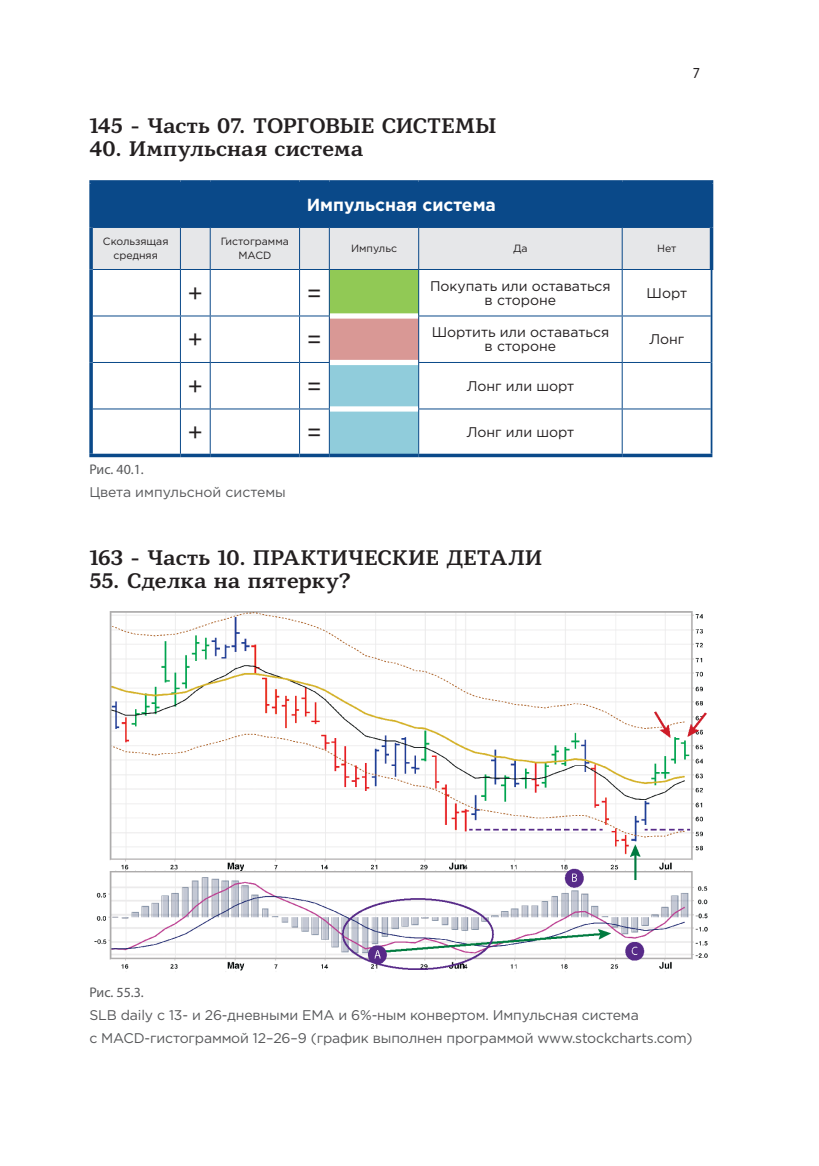
<style>
.page{position:relative;width:819px;height:1166px;background:#fff}
.page>*{position:absolute;margin:0;border:0;box-sizing:border-box;transform-origin:0 0}
.часть{font:24.5px "Gotham Pro";color:#231f20}
.Podzag_1{font:700 21px "Mediator Serif";letter-spacing:.005em;color:#231f20}
.часть-2{font:700 17.5px "Gotham Pro";color:#fff}
.t1{font:15.4px "Myriad Pro";color:#231f20;scale:.91 1}
.рис_подпись{font:14px/22.8px "Gotham Pro";letter-spacing:-.01em;color:#57585a}
.часть-3{font:14px/14px "Gotham Pro";color:#231f20;text-align:center}
.рис{font:14px "Myriad Pro";color:#57585a}
.часть-4{font:10.5px/14px "Gotham Pro";color:#231f20;text-align:center}
</style>
<div class="page">
<div style="left:91px;top:182px;width:620px;height:45px;background:#0a4989"></div>
<div style="left:93px;top:228px;width:616px;height:41px;background:#e6e7e9"></div>
<div style="left:329px;top:269px;width:89px;height:47px;background:#91c955"></div>
<div style="left:329px;top:316px;width:89px;height:46px;background:#d99895"></div>
<div style="left:330px;top:365px;width:88px;height:89px;background:#90ccdb"></div>
<div style="left:330px;top:313px;width:88px;height:6px;background:#fff"></div>
<div style="left:330px;top:360px;width:88px;height:5px;background:#fff"></div>
<div style="left:330px;top:406px;width:88px;height:6px;background:#fff"></div>
<svg style="left:89px;top:184px;width:2px;height:43px"></svg>
<svg style="left:89px;top:180px;width:91px;height:4px"></svg>
<svg style="left:180px;top:180px;width:30px;height:2px"></svg>
<svg style="left:210px;top:180px;width:89px;height:2px"></svg>
<svg style="left:299px;top:180px;width:30px;height:2px"></svg>
<svg style="left:329px;top:180px;width:89px;height:2px"></svg>
<svg style="left:418px;top:180px;width:204px;height:2px"></svg>
<svg style="left:622px;top:180px;width:91px;height:4px"></svg>
<hr style="left:709px;top:184px;width:4px;height:43px;background:#0a4989">
<svg style="left:89px;top:227px;width:4px;height:42px"></svg>
<hr style="left:93px;top:227px;width:87px;height:1px;background:#0a4989">
<hr style="left:180px;top:228px;width:1px;height:41px;background:#0a4989">
<hr style="left:180px;top:227px;width:30px;height:1px;background:#0a4989">
<hr style="left:210px;top:227px;width:89px;height:1px;background:#0a4989">
<hr style="left:299px;top:227px;width:30px;height:1px;background:#0a4989">
<hr style="left:329px;top:227px;width:89px;height:1px;background:#0a4989">
<hr style="left:418px;top:227px;width:204px;height:1px;background:#0a4989">
<hr style="left:210px;top:228px;width:1px;height:41px;background:#0a4989">
<hr style="left:299px;top:228px;width:1px;height:41px;background:#0a4989">
<hr style="left:329px;top:228px;width:1px;height:41px;background:#0a4989">
<hr style="left:418px;top:228px;width:1px;height:41px;background:#0a4989">
<hr style="left:621px;top:228px;width:1px;height:41px;background:#0a4989">
<hr style="left:622px;top:227px;width:87px;height:1px;background:#0a4989">
<svg style="left:709px;top:227px;width:4px;height:42px"></svg>
<svg style="left:89px;top:269px;width:4px;height:47px"></svg>
<hr style="left:93px;top:269px;width:87px;height:1px;background:#0a4989">
<hr style="left:180px;top:270px;width:1px;height:45px;background:#0a4989">
<hr style="left:180px;top:269px;width:30px;height:1px;background:#0a4989">
<hr style="left:210px;top:269px;width:89px;height:1px;background:#0a4989">
<hr style="left:299px;top:269px;width:30px;height:1px;background:#0a4989">
<hr style="left:210px;top:270px;width:1px;height:45px;background:#0a4989">
<hr style="left:299px;top:270px;width:1px;height:45px;background:#0a4989">
<hr style="left:329px;top:270px;width:1px;height:45px;background:#0a4989">
<hr style="left:329px;top:269px;width:89px;height:1px;background:#0a4989">
<hr style="left:418px;top:270px;width:1px;height:45px;background:#0a4989">
<hr style="left:418px;top:269px;width:204px;height:1px;background:#0a4989">
<hr style="left:621px;top:270px;width:1px;height:45px;background:#0a4989">
<hr style="left:622px;top:269px;width:91px;height:1px;background:#0a4989">
<hr style="left:710px;top:270px;width:2px;height:46px;background:#0a4989">
<svg style="left:89px;top:316px;width:4px;height:46px"></svg>
<hr style="left:93px;top:315px;width:87px;height:1px;background:#0a4989">
<hr style="left:180px;top:316px;width:1px;height:46px;background:#0a4989">
<hr style="left:180px;top:315px;width:30px;height:1px;background:#0a4989">
<hr style="left:210px;top:315px;width:89px;height:1px;background:#0a4989">
<hr style="left:299px;top:315px;width:31px;height:1px;background:#0a4989">
<hr style="left:210px;top:316px;width:1px;height:46px;background:#0a4989">
<hr style="left:299px;top:316px;width:1px;height:46px;background:#0a4989">
<hr style="left:329px;top:316px;width:1px;height:46px;background:#0a4989">
<hr style="left:418px;top:316px;width:1px;height:46px;background:#0a4989">
<hr style="left:418px;top:315px;width:204px;height:1px;background:#0a4989">
<hr style="left:621px;top:316px;width:1px;height:46px;background:#0a4989">
<hr style="left:622px;top:315px;width:88px;height:1px;background:#0a4989">
<hr style="left:710px;top:316px;width:2px;height:46px;background:#0a4989">
<svg style="left:89px;top:362px;width:4px;height:47px"></svg>
<hr style="left:93px;top:362px;width:87px;height:1px;background:#0a4989">
<hr style="left:180px;top:363px;width:1px;height:45px;background:#0a4989">
<hr style="left:180px;top:362px;width:30px;height:1px;background:#0a4989">
<hr style="left:210px;top:362px;width:89px;height:1px;background:#0a4989">
<hr style="left:299px;top:362px;width:31px;height:1px;background:#0a4989">
<hr style="left:210px;top:363px;width:1px;height:45px;background:#0a4989">
<hr style="left:299px;top:363px;width:1px;height:45px;background:#0a4989">
<hr style="left:329px;top:363px;width:1px;height:45px;background:#0a4989">
<hr style="left:418px;top:363px;width:1px;height:45px;background:#0a4989">
<hr style="left:418px;top:362px;width:204px;height:1px;background:#0a4989">
<hr style="left:621px;top:363px;width:1px;height:45px;background:#0a4989">
<hr style="left:622px;top:362px;width:88px;height:1px;background:#0a4989">
<hr style="left:710px;top:362px;width:2px;height:47px;background:#0a4989">
<svg style="left:89px;top:409px;width:4px;height:45px"></svg>
<hr style="left:93px;top:408px;width:87px;height:1px;background:#0a4989">
<hr style="left:89px;top:454px;width:91px;height:3px;background:#0a4989">
<hr style="left:180px;top:409px;width:1px;height:45px;background:#0a4989">
<hr style="left:180px;top:408px;width:30px;height:1px;background:#0a4989">
<hr style="left:210px;top:408px;width:89px;height:1px;background:#0a4989">
<hr style="left:299px;top:408px;width:31px;height:1px;background:#0a4989">
<hr style="left:210px;top:409px;width:1px;height:45px;background:#0a4989">
<hr style="left:299px;top:409px;width:1px;height:45px;background:#0a4989">
<hr style="left:180px;top:454px;width:30px;height:3px;background:#0a4989">
<hr style="left:210px;top:454px;width:89px;height:3px;background:#0a4989">
<hr style="left:299px;top:454px;width:30px;height:3px;background:#0a4989">
<hr style="left:329px;top:409px;width:1px;height:45px;background:#0a4989">
<hr style="left:329px;top:454px;width:89px;height:3px;background:#0a4989">
<hr style="left:418px;top:409px;width:1px;height:45px;background:#0a4989">
<hr style="left:418px;top:408px;width:204px;height:1px;background:#0a4989">
<hr style="left:418px;top:454px;width:204px;height:3px;background:#0a4989">
<hr style="left:621px;top:409px;width:1px;height:45px;background:#0a4989">
<hr style="left:622px;top:408px;width:88px;height:1px;background:#0a4989">
<hr style="left:710px;top:409px;width:2px;height:45px;background:#0a4989">
<hr style="left:622px;top:454px;width:90px;height:3px;background:#0a4989">
<img style="left:94px;top:611px;width:614px;height:361px">
<p class="t1" style="left:692px;top:63px;width:9px">7</p>
<p class="Podzag_1" style="left:89px;top:112px;width:408px">145 - Часть 07. ТОРГОВЫЕ СИСТЕМЫ</p>
<p class="Podzag_1" style="left:89px;top:135px;width:275px">40. Импульсная система</p>
<p class="часть-2" style="left:307px;top:195px;width:191px">Импульсная система</p>
<p class="часть-4" style="left:103px;top:235px;width:67px">Скользящая средняя</p>
<p class="часть-4" style="left:221px;top:235px;width:69px">Гистограмма<br>MACD</p>
<p class="часть-4" style="left:351px;top:242px;width:47px">Импульс</p>
<p class="часть-4" style="left:513px;top:242px;width:15px">Да</p>
<p class="часть-4" style="left:657px;top:242px;width:21px">Нет</p>
<p class="часть" style="left:187px;top:279px;width:17px">+</p>
<p class="часть" style="left:306px;top:279px;width:17px">=</p>
<p class="часть-3" style="left:430px;top:279px;width:182px">Покупать или оставаться в стороне</p>
<p class="часть-3" style="left:646px;top:286px;width:42px">Шорт</p>
<p class="часть" style="left:187px;top:326px;width:17px">+</p>
<p class="часть" style="left:306px;top:326px;width:17px">=</p>
<p class="часть-3" style="left:431px;top:325px;width:179px">Шортить или оставаться в стороне</p>
<p class="часть-3" style="left:649px;top:332px;width:37px">Лонг</p>
<p class="часть" style="left:187px;top:372px;width:17px">+</p>
<p class="часть" style="left:306px;top:372px;width:17px">=</p>
<p class="часть-3" style="left:466px;top:379px;width:109px">Лонг или шорт</p>
<p class="часть" style="left:187px;top:419px;width:17px">+</p>
<p class="часть" style="left:306px;top:419px;width:17px">=</p>
<p class="часть-3" style="left:466px;top:425px;width:109px">Лонг или шорт</p>
<p class="рис" style="left:89px;top:461px;width:56px">Рис. 40.1.</p>
<p class="рис_подпись" style="left:89px;top:480px;width:198px">Цвета импульсной системы</p>
<p class="Podzag_1" style="left:89px;top:544px;width:454px">163 - Часть 10. ПРАКТИЧЕСКИЕ ДЕТАЛИ</p>
<p class="Podzag_1" style="left:89px;top:567px;width:263px">55. Сделка на пятерку?</p>
<p class="рис" style="left:89px;top:984px;width:56px">Рис. 55.3.</p>
<p class="рис_подпись" style="left:89px;top:1004px;width:604px">SLB daily с 13- и 26-дневными EMA и 6%-ным конвертом. Импульсная система<br>с MACD-гистограммой 12–26–9 (график выполнен программой www.stockcharts.com)</p>
</div>
